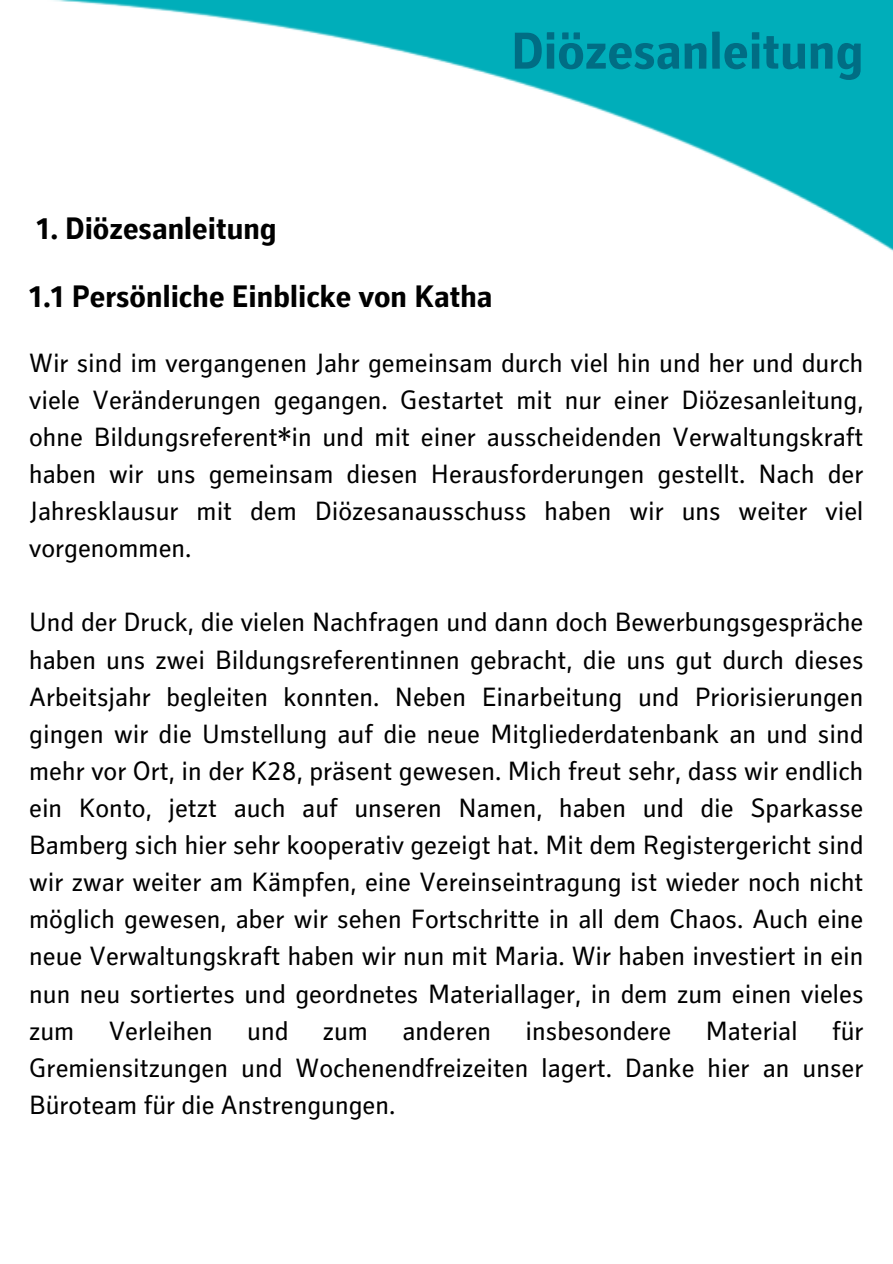
<style>
.page{position:relative;width:893px;height:1264px;background:#fff}
.page>*{position:absolute;margin:0;border:0;box-sizing:border-box;transform-origin:0 0}
.t1{font:700 52.5px "Secca Kj G";color:#006d84}
.t2{font:700 31.5px "Secca Kj G";color:#000}
.t3{font:27px/37px "Secca Kj G";color:#000;text-align:justify}
</style>
<div class="page">
<img style="left:53px;top:0;width:839px;height:251px">
<p class="t1" style="left:511px;top:31px;width:354px">Diözesanleitung</p>
<p class="t2" style="left:36px;top:216px;width:242px">1. Diözesanleitung</p>
<p class="t2" style="left:29px;top:284px;width:465px">1.1 Persönliche Einblicke von Katha</p>
<p class="t3" style="left:29px;top:347px;width:835px">Wir sind im vergangenen Jahr gemeinsam durch viel hin und her und durch viele Veränderungen gegangen. Gestartet mit nur einer Diözesanleitung, ohne Bildungsreferent*in und mit einer ausscheidenden Verwaltungskraft haben wir uns gemeinsam diesen Herausforderungen gestellt. Nach der Jahresklausur mit dem Diözesanausschuss haben wir uns weiter viel vorgenommen.</p>
<p class="t3" style="left:29px;top:607px;width:835px">Und der Druck, die vielen Nachfragen und dann doch Bewerbungsgespräche haben uns zwei Bildungsreferentinnen gebracht, die uns gut durch dieses Arbeitsjahr begleiten konnten. Neben Einarbeitung und Priorisierungen gingen wir die Umstellung auf die neue Mitgliederdatenbank an und sind mehr vor Ort, in der K28, präsent gewesen. Mich freut sehr, dass wir endlich ein Konto, jetzt auch auf unseren Namen, haben und die Sparkasse Bamberg sich hier sehr kooperativ gezeigt hat. Mit dem Registergericht sind wir zwar weiter am Kämpfen, eine Vereinseintragung ist wieder noch nicht möglich gewesen, aber wir sehen Fortschritte in all dem Chaos. Auch eine neue Verwaltungskraft haben wir nun mit Maria. Wir haben investiert in ein nun neu sortiertes und geordnetes Materiallager, in dem zum einen vieles zum</p>
<p class="t3" style="left:29px;top:1015px;width:835px;text-indent:802px">für Gremiensitzungen und Wochenendfreizeiten lagert. Danke hier an unser Büroteam für die Anstrengungen.</p>
<p class="t3" style="left:109px;top:1015px;width:106px">Verleihen</p>
<p class="t3" style="left:247px;top:1015px;width:43px">und</p>
<p class="t3" style="left:323px;top:1015px;width:47px">zum</p>
<p class="t3" style="left:402px;top:1015px;width:90px">anderen</p>
<p class="t3" style="left:525px;top:1015px;width:147px">insbesondere</p>
<p class="t3" style="left:705px;top:1015px;width:93px">Material</p>
</div>
